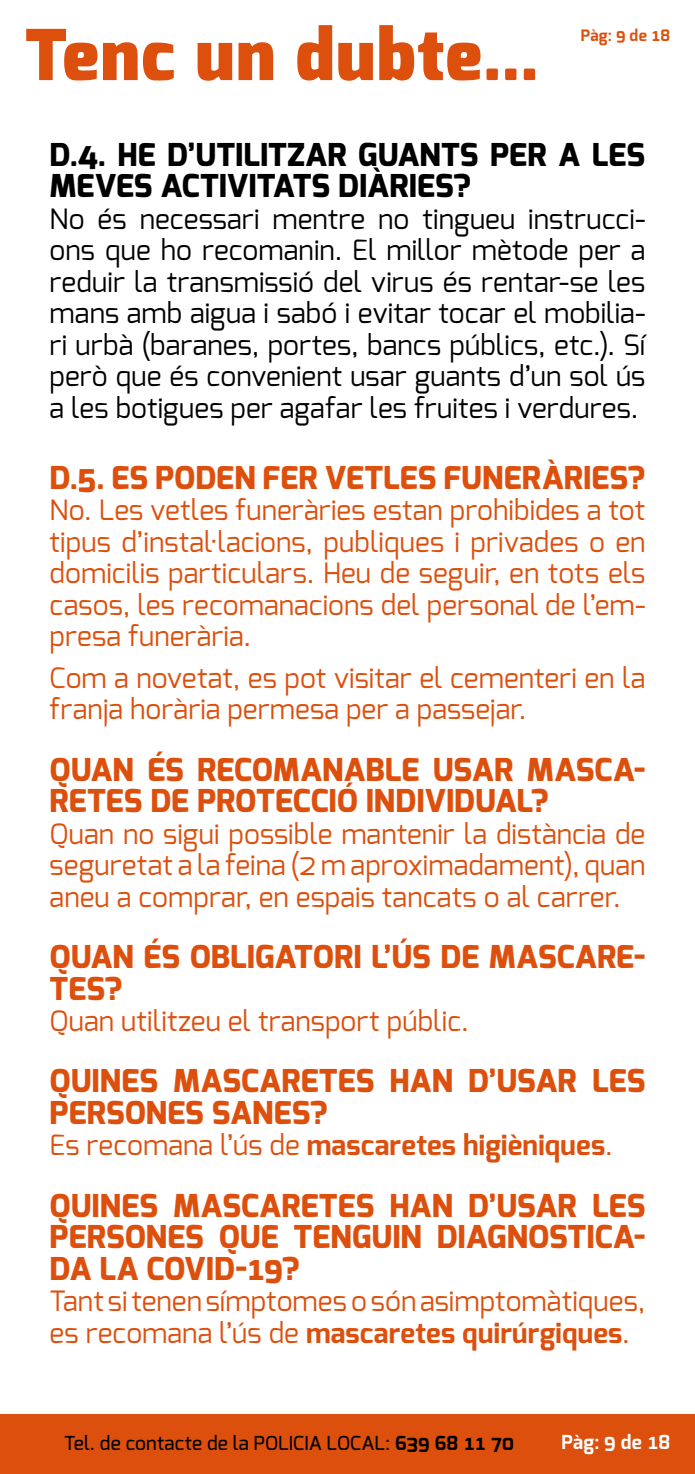
<style>
.page{position:relative;width:695px;height:1474px;background:#fff}
.page>*{position:absolute;margin:0;border:0;box-sizing:border-box;transform-origin:0 0}
.t1{font:900 70px "Exo";letter-spacing:.02em;color:#dd4f0c}
._30_pregunta{font:800 31.5px/31.5px "Exo";color:#dd4f0c}
._30_pregunta-2{font:800 31.5px/31.5px "Exo";color:#000}
._40_resposta{font:28px/31.5px "Exo";letter-spacing:.005em;color:#dd4f0c;text-align:justify}
._40_resposta-2{font:28px/31.5px "Exo";letter-spacing:.005em;color:#000;text-align:justify}
._40_resposta-3{font:700 28px "Exo";letter-spacing:.005em;color:#dd4f0c}
.t2{font:500 19.25px "Exo";letter-spacing:.005em;color:#000}
.t3{font:700 19.25px "Exo";letter-spacing:.005em;color:#fff}
.t4{font:700 15.75px "Exo";letter-spacing:.015em;color:#dd4f0c}
.s1{font-weight:400}
.s2{font-weight:700}
</style>
<div class="page">
<div style="left:0;top:1414px;width:694px;height:59px;background:#dd4f0c"></div>
<h1 class="t1" style="left:25px;top:10px;width:515px">Tenc un dubte...</h1>
<p class="t4" style="left:580px;top:25px;width:91px">Pàg: 9 de 18</p>
<p class="_30_pregunta-2" style="left:50px;top:139px;width:597px">D.4. HE D’UTILITZAR GUANTS PER A LES<br>MEVES ACTIVITATS DIÀRIES?</p>
<p class="_40_resposta-2" style="left:50px;top:203px;width:597px">No és necessari mentre no tingueu instrucci&shy;ons que ho recomanin. El millor mètode per a reduir la transmissió del virus és rentar-se les mans amb aigua i sabó i evitar tocar el mobilia&shy;ri urbà (baranes, portes, bancs públics, etc.). Sí però que és convenient usar guants d’un sol ús a les botigues per agafar les fruites i verdures.</p>
<p class="_30_pregunta" style="left:50px;top:462px;width:597px">D.5. ES PODEN FER VETLES FUNERÀRIES?</p>
<p class="_40_resposta" style="left:50px;top:494px;width:597px">No. Les vetles funeràries estan prohibides a tot tipus d’instal·lacions, publiques i privades o en domicilis particulars. Heu de seguir, en tots els casos, les recomanacions del personal de l’em&shy;presa funerària.</p>
<p class="_40_resposta" style="left:50px;top:662px;width:597px">Com a novetat, es pot visitar el cementeri en la franja horària permesa per a passejar.</p>
<p class="_30_pregunta" style="left:50px;top:754px;width:597px">QUAN ÉS RECOMANABLE USAR MASCA-<br>RETES DE PROTECCIÓ INDIVIDUAL?</p>
<p class="_40_resposta" style="left:50px;top:817px;width:597px">Quan no sigui possible mantenir la distància de seguretat a la feina (2 m aproximadament), quan aneu a comprar, en espais tancats o al carrer.</p>
<p class="_30_pregunta" style="left:50px;top:941px;width:597px">QUAN ÉS OBLIGATORI L’ÚS DE MASCARE-<br>TES?</p>
<p class="_40_resposta" style="left:50px;top:1005px;width:420px">Quan utilitzeu el transport públic.</p>
<p class="_30_pregunta" style="left:50px;top:1065px;width:597px">QUINES MASCARETES HAN D’USAR LES<br>PERSONES SANES?</p>
<p class="_40_resposta-3" style="left:50px;top:1127px;width:564px"><span class="s1">Es recomana l’ús de</span> mascaretes higièniques<span class="s1">.</span></p>
<p class="_30_pregunta" style="left:50px;top:1189px;width:597px;text-align:justify">QUINES MASCARETES HAN D’USAR LES PERSONES QUE TENGUIN DIAGNOSTICA-DA LA COVID-19?</p>
<p class="_40_resposta" style="left:50px;top:1285px;width:597px">Tant si tenen símptomes o són asimptomàtiques, es recomana l’ús de <span class="s2">mascaretes quirúrgiques</span>.</p>
<p class="t2" style="left:64px;top:1430px;width:451px">Tel. de contacte de la POLICIA LOCAL: <span class="s2">639 68 11 70</span></p>
<p class="t3" style="left:561px;top:1429px;width:110px">Pàg: 9 de 18</p>
</div>
